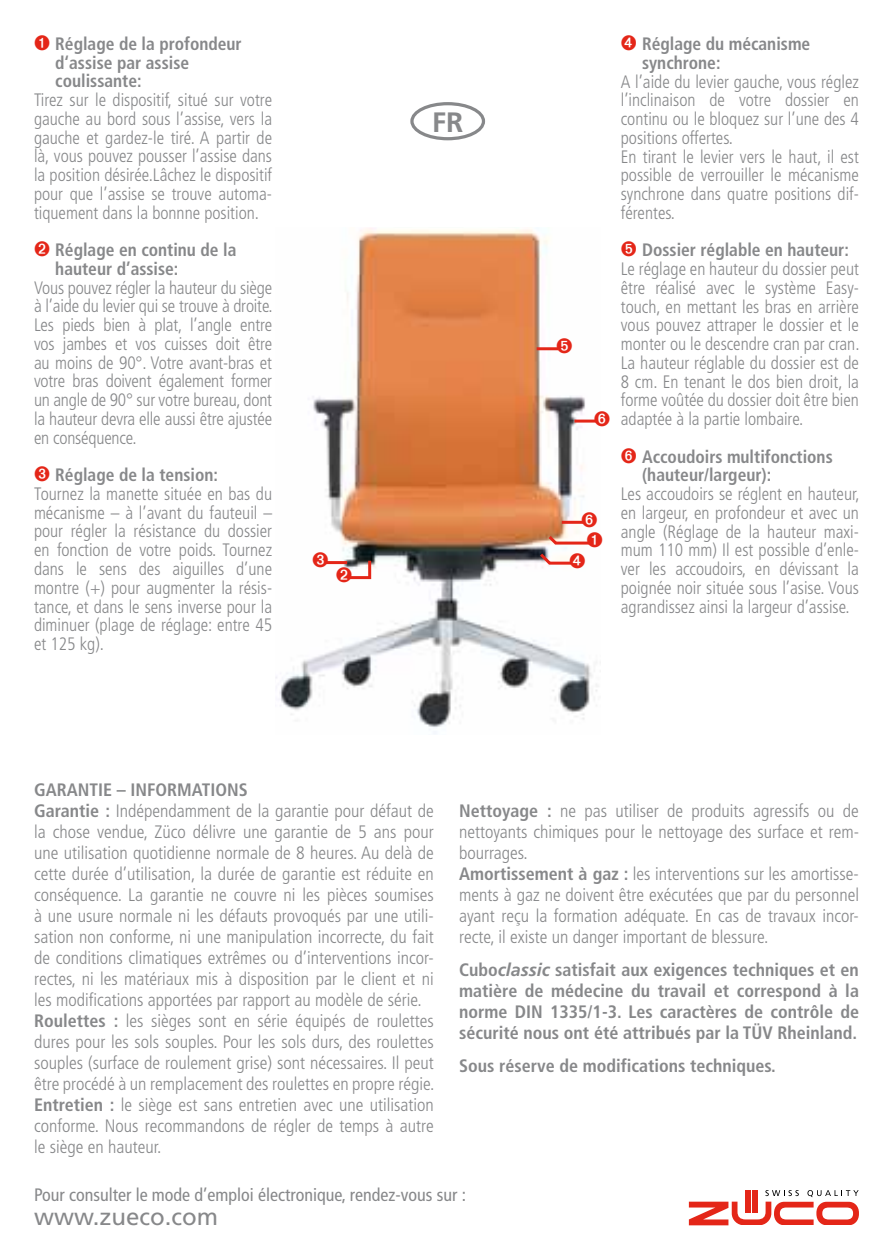
<style>
.page{position:relative;width:893px;height:1259px;background:#fff}
.page>*{position:absolute;margin:0;border:0;box-sizing:border-box;transform-origin:0 0}
.t1{font:700 27.9px "Frutiger LT Std";color:#87888a}
.t2{font:24px "Frutiger LT Std";color:#87888a}
.t3{font:300 condensed 18px/18.9px "Frutiger LT Std";color:#87888a}
.t4{font:700 condensed 18px/18.9px "Frutiger LT Std";color:#87888a}
.t5{font:condensed 18px "Frutiger LT Std";color:#87888a}
.s1{color:#e42618}
.s2{font-weight:700}
.s3{font-style:italic;font-stretch:normal}
</style>
<div class="page">
<img style="left:276px;top:228px;width:322px;height:506px">
<hr style="left:325px;top:561px;width:22px;height:3px;background:#e42618">
<hr style="left:537px;top:347px;width:21px;height:3px;background:#e42618">
<svg style="left:689px;top:1190px;width:170px;height:35px"></svg>
<hr style="left:574px;top:419px;width:22px;height:3px;background:#e42618">
<div style="left:410px;top:102px;width:75px;height:38px;border:3px solid #87888a;border-radius:50%"></div>
<svg style="left:313px;top:552px;width:15px;height:16px"></svg>
<svg style="left:337px;top:558px;width:36px;height:24px"></svg>
<svg style="left:557px;top:338px;width:15px;height:15px"></svg>
<svg style="left:595px;top:410px;width:3px;height:16px"></svg>
<svg style="left:537px;top:512px;width:61px;height:56px"></svg>
<p class="t4" style="left:55px;top:34px;width:188px;text-indent:-21px"><span class="s1">➊</span> Réglage de la profondeur d‘assise par assise coulissante:</p>
<p class="t3" style="left:34px;top:91px;width:240px;text-align:justify">Tirez sur le dispositif, situé sur votre gauche au bord sous l’assise, vers la gauche et gardez-le tiré. A partir de là, vous pouvez pousser l’assise dans la position désirée.Lâchez le dispositif pour que l’assise se trouve automa&shy;tiquement dans la bonnne position.</p>
<p class="t4" style="left:55px;top:240px;width:183px;text-indent:-21px"><span class="s1">➋</span> Réglage en continu de la hauteur d’assise:</p>
<p class="t3" style="left:34px;top:278px;width:240px;text-align:justify">Vous pouvez régler la hauteur du siège à l’aide du levier qui se trouve à droite.<br>Les pieds bien à plat, l’angle entre vos jambes et vos cuisses doit être au moins de 90°. Votre avant-bras et votre bras doivent également former un angle de 90° sur votre bureau, dont la hauteur devra elle aussi être ajustée en conséquence.</p>
<p class="t3" style="left:34px;top:466px;width:240px"><span class="s1">➌</span> <span class="s2">Réglage de la tension:<br></span>Tournez la manette située en bas du mécanisme – à l’avant du fauteuil – pour régler la résistance du dossier en fonction de votre poids. Tournez dans le sens des aiguilles d’une montre (+) pour augmenter la résis&shy;tance, et dans le sens inverse pour la diminuer (plage de réglage: entre 45 et 125 kg).</p>
<h1 class="t1" style="left:432px;top:106px;width:33px">FR</h1>
<p class="t4" style="left:642px;top:34px;width:170px;text-indent:-21px"><span class="s1">➍</span> Réglage du mécanisme synchrone:</p>
<p class="t3" style="left:621px;top:72px;width:240px">A l’aide du levier gauche, vous réglez l’inclinaison de votre dossier en continu ou le bloquez sur l’une des 4 positions offertes.<br>En tirant le levier vers le haut, il est possible de verrouiller le mécanisme synchrone dans quatre positions dif&shy;férentes.</p>
<p class="t3" style="left:621px;top:241px;width:240px"><span class="s1">➎</span> <span class="s2">Dossier réglable en hauteur:<br></span>Le réglage en hauteur du dossier peut être réalisé avec le système Easy&shy;touch, en mettant les bras en arrière vous pouvez attraper le dossier et le monter ou le descendre cran par cran.<br>La hauteur réglable du dossier est de 8 cm. En tenant le dos bien droit, la forme voûtée du dossier doit être bien adaptée à la partie lombaire.</p>
<p class="t4" style="left:642px;top:447px;width:192px;text-indent:-21px"><span class="s1">➏</span> Accoudoirs multifonctions (hauteur/largeur):</p>
<p class="t3" style="left:621px;top:485px;width:240px;text-align:justify">Les accoudoirs se réglent en hauteur, en largeur, en profondeur et avec un angle (Réglage de la hauteur maxi&shy;mum 110 mm) Il est possible d’enle&shy;ver les accoudoirs, en dévissant la poignée noir située sous l’asise. Vous agrandissez ainsi la largeur d’assise.</p>
<p class="t3" style="left:34px;top:779px;width:402px;line-height:21px"><span class="s2">Garantie – Informations<br>Garantie :</span> Indépendamment de la garantie pour défaut de la chose vendue, Züco délivre une garantie de 5 ans pour une utilisation quotidienne normale de 8 heures. Au delà de cette durée d’utilisation, la durée de garantie est réduite en conséquence. La garantie ne couvre ni les pièces soumises à une usure normale ni les défauts provoqués par une utili&shy;sation non conforme, ni une manipulation incorrecte, du fait de conditions climatiques extrêmes ou d’interventions incor&shy;rectes, ni les matériaux mis à disposition par le client et ni les modifications apportées par rapport au modèle de série.<br><span class="s2">Roulettes :</span> les sièges sont en série équipés de roulettes dures pour les sols souples. Pour les sols durs, des roulettes souples (surface de roulement grise) sont nécessaires. Il peut être procédé à un remplacement des roulettes en propre régie.<br><span class="s2">Entretien :</span> le siège est sans entretien avec une utilisation conforme. Nous recommandons de régler de temps à autre le siège en hauteur.</p>
<p class="t3" style="left:459px;top:800px;width:401px;line-height:21px"><span class="s2">Nettoyage :</span> ne pas utiliser de produits agressifs ou de nettoyants chimiques pour le nettoyage des surface et rem&shy;bourrages.<br><span class="s2">Amortissement à gaz :</span> les interventions sur les amortisse&shy;ments à gaz ne doivent être exécutées que par du personnel ayant reçu la formation adéquate. En cas de travaux incor&shy;recte, il existe un danger important de blessure.</p>
<p class="t4" style="left:459px;top:959px;width:401px;line-height:21px;text-align:justify">Cubo<span class="s3">classic</span> satisfait aux exigences techniques et en matière de médecine du travail et correspond à la norme DIN 1335/1-3. Les caractères de contrôle de sécurité nous ont été attribués par la TÜV Rheinland.</p>
<p class="t4" style="left:459px;top:1056px;width:318px">Sous réserve de modifications techniques.</p>
<p class="t5" style="left:34px;top:1184px;width:434px">Pour consulter le mode d’emploi électronique, rendez-vous sur :</p>
<h2 class="t2" style="left:34px;top:1202px;width:185px">www.zueco.com</h2>
</div>
